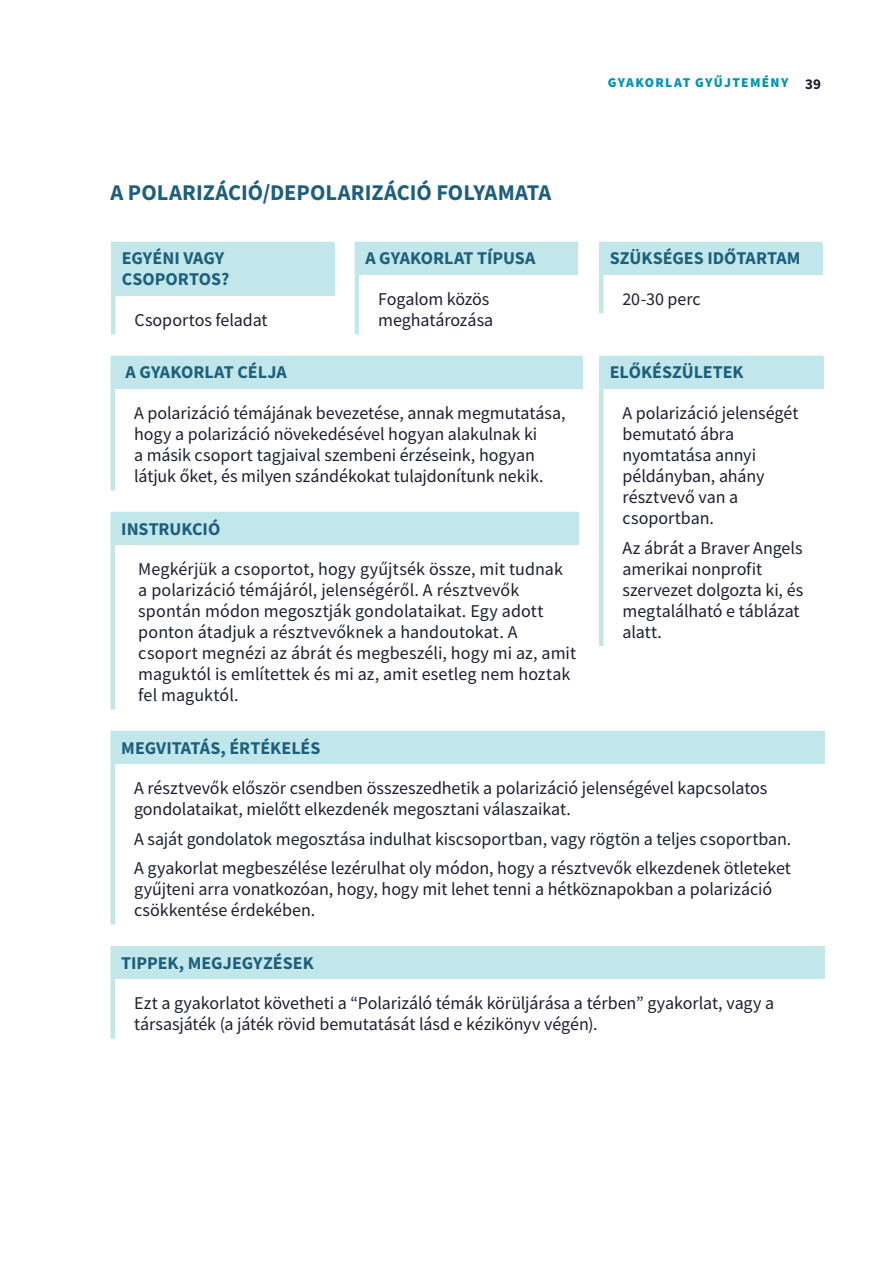
<style>
.page{position:relative;width:893px;height:1263px;background:#fff}
.page>*{position:absolute;margin:0;border:0;box-sizing:border-box;transform-origin:0 0}
.t1{font:700 22.5px "Source Sans Pro";color:#1d5f7c}
.t2{font:18px/21px "Source Sans Pro";letter-spacing:-.005em;color:#1d1f32}
.t3{font:700 18px/21px "Source Sans Pro";color:#1d5f7c}
.t4{font:900 13.5px "Source Sans Pro";letter-spacing:.095em;color:#0096b1}
.s1{font-weight:700;font-size:15px;color:#1d1f32}
</style>
<div class="page">
<div style="left:113px;top:358px;width:470px;height:30px;background:#c1e7eb"></div>
<hr style="left:111px;top:356px;width:472px;height:4px;background:#c1e7eb">
<hr style="left:111px;top:360px;width:4px;height:28px;background:#c1e7eb">
<hr style="left:111px;top:388px;width:4px;height:102px;background:#c1e7eb">
<div style="left:113px;top:514px;width:466px;height:30px;background:#c1e7eb"></div>
<hr style="left:111px;top:512px;width:468px;height:4px;background:#c1e7eb">
<hr style="left:111px;top:516px;width:4px;height:28px;background:#c1e7eb">
<hr style="left:111px;top:544px;width:4px;height:165px;background:#c1e7eb">
<div style="left:601px;top:244px;width:221px;height:30px;background:#c1e7eb"></div>
<hr style="left:599px;top:242px;width:223px;height:4px;background:#c1e7eb">
<hr style="left:599px;top:246px;width:4px;height:28px;background:#c1e7eb">
<hr style="left:599px;top:274px;width:4px;height:39px;background:#c1e7eb">
<div style="left:601px;top:358px;width:223px;height:30px;background:#c1e7eb"></div>
<hr style="left:599px;top:356px;width:225px;height:4px;background:#c1e7eb">
<hr style="left:599px;top:360px;width:4px;height:28px;background:#c1e7eb">
<hr style="left:599px;top:388px;width:4px;height:258px;background:#c1e7eb">
<div style="left:113px;top:244px;width:221px;height:51px;background:#c1e7eb"></div>
<hr style="left:111px;top:242px;width:223px;height:4px;background:#c1e7eb">
<hr style="left:111px;top:246px;width:4px;height:49px;background:#c1e7eb">
<hr style="left:111px;top:295px;width:4px;height:39px;background:#c1e7eb">
<div style="left:357px;top:244px;width:221px;height:30px;background:#c1e7eb"></div>
<hr style="left:355px;top:242px;width:223px;height:4px;background:#c1e7eb">
<hr style="left:355px;top:246px;width:4px;height:28px;background:#c1e7eb">
<hr style="left:355px;top:274px;width:4px;height:60px;background:#c1e7eb">
<div style="left:113px;top:733px;width:712px;height:31px;background:#c1e7eb"></div>
<hr style="left:111px;top:731px;width:714px;height:4px;background:#c1e7eb">
<hr style="left:111px;top:735px;width:4px;height:29px;background:#c1e7eb">
<hr style="left:111px;top:764px;width:4px;height:161px;background:#c1e7eb">
<div style="left:113px;top:948px;width:712px;height:31px;background:#c1e7eb"></div>
<hr style="left:111px;top:946px;width:714px;height:4px;background:#c1e7eb">
<hr style="left:111px;top:950px;width:4px;height:29px;background:#c1e7eb">
<hr style="left:111px;top:979px;width:4px;height:60px;background:#c1e7eb">
<p class="t4" style="left:608px;top:73px;width:215px">GYAKORLAT GYŰJTEMÉNY <span class="s1">39</span></p>
<p class="t1" style="left:111px;top:178px;width:442px">A POLARIZÁCIÓ/DEPOLARIZÁCIÓ FOLYAMATA</p>
<p class="t3" style="left:122px;top:248px;width:109px">EGYÉNI VAGY<br>CSOPORTOS?</p>
<p class="t2" style="left:135px;top:309px;width:135px">Csoportos feladat</p>
<p class="t3" style="left:365px;top:248px;width:171px">A GYAKORLAT TÍPUSA</p>
<p class="t2" style="left:378px;top:288px;width:117px">Fogalom közös meghatározása</p>
<p class="t3" style="left:610px;top:248px;width:192px">SZÜKSÉGES IDŐTARTAM</p>
<p class="t2" style="left:622px;top:288px;width:80px">20-30 perc</p>
<p class="t3" style="left:126px;top:362px;width:163px">A GYAKORLAT CÉLJA</p>
<p class="t2" style="left:134px;top:402px;width:433px">A polarizáció témájának bevezetése, annak megmutatása, hogy a polarizáció növekedésével hogyan alakulnak ki<br>a másik csoport tagjaival szembeni érzéseink, hogyan látjuk őket, és milyen szándékokat tulajdonítunk nekik.</p>
<p class="t3" style="left:121px;top:518px;width:100px">INSTRUKCIÓ</p>
<p class="t2" style="left:138px;top:558px;width:439px">Megkérjük a csoportot, hogy gyűjtsék össze, mit tudnak a polarizáció témájáról, jelenségéről. A résztvevők spontán módon megosztják gondolataikat. Egy adott ponton átadjuk a résztvevőknek a handoutokat. A csoport megnézi az ábrát és megbeszéli, hogy mi az, amit maguktól is említettek és mi az, amit esetleg nem hoztak fel maguktól.</p>
<p class="t3" style="left:610px;top:362px;width:135px">ELŐKÉSZÜLETEK</p>
<p class="t2" style="left:622px;top:402px;width:177px">A polarizáció jelenségét bemutató ábra nyomtatása annyi példányban, ahány résztvevő van a csoportban.</p>
<p class="t2" style="left:622px;top:537px;width:182px">Az ábrát a Braver Angels amerikai nonprofit szervezet dolgozta ki, és megtalálható e táblázat alatt.</p>
<p class="t3" style="left:121px;top:737px;width:201px">MEGVITATÁS, ÉRTÉKELÉS</p>
<p class="t2" style="left:134px;top:777px;width:635px">A résztvevők először csendben összeszedhetik a polarizáció jelenségével kapcsolatos gondolataikat, mielőtt elkezdenék megosztani válaszaikat.</p>
<p class="t2" style="left:134px;top:824px;width:659px;line-height:29.5px">A saját gondolatok megosztása indulhat kiscsoportban, vagy rögtön a teljes csoportban.<br>A gyakorlat megbeszélése lezérulhat oly módon, hogy a résztvevők elkezdenek ötleteket</p>
<p class="t2" style="left:134px;top:878px;width:640px">gyűjteni arra vonatkozóan, hogy, hogy mit lehet tenni a hétköznapokban a polarizáció csökkentése érdekében.</p>
<p class="t3" style="left:121px;top:952px;width:194px">TIPPEK, MEGJEGYZÉSEK</p>
<p class="t2" style="left:134px;top:992px;width:642px">Ezt a gyakorlatot követheti a “Polarizáló témák körüljárása a térben” gyakorlat, vagy a társasjáték (a játék rövid bemutatását lásd e kézikönyv végén).</p>
</div>
